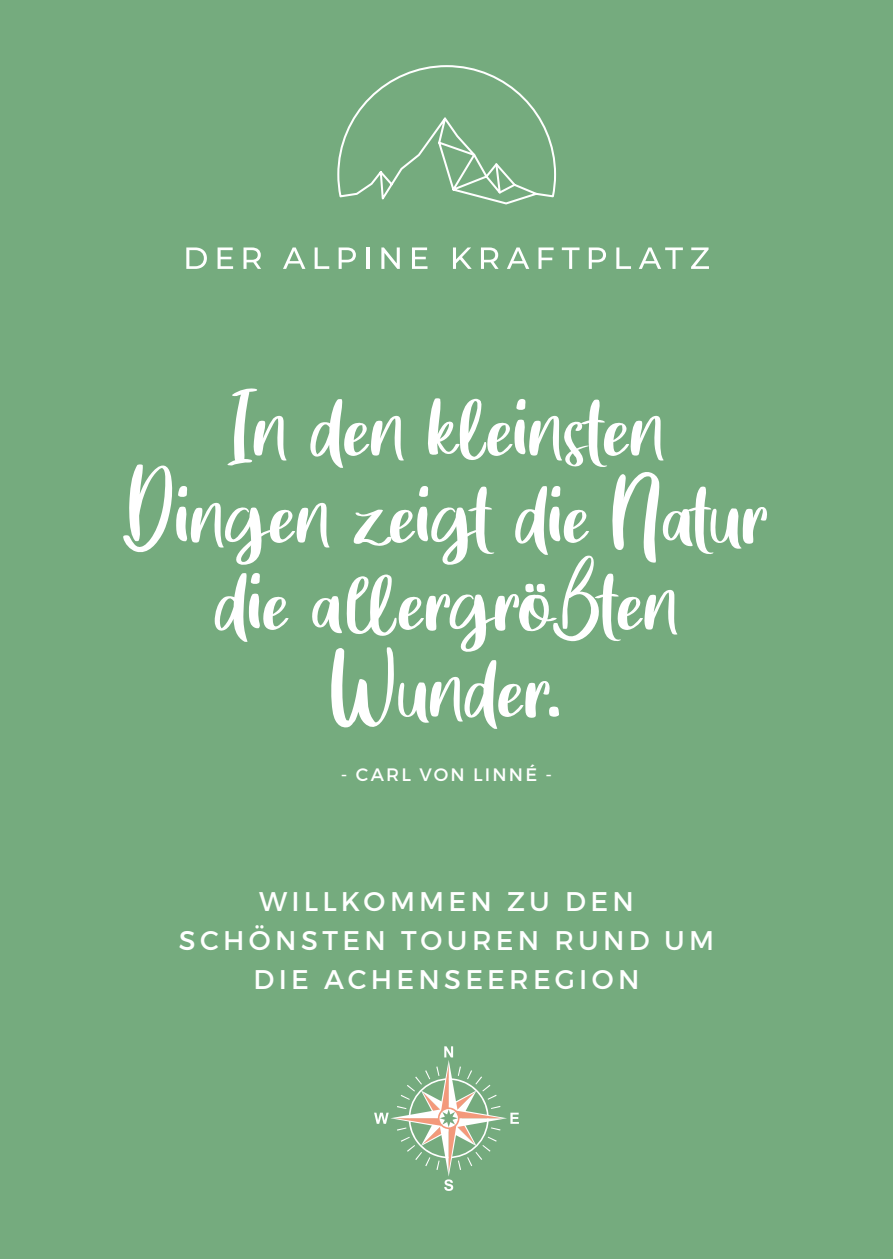
<style>
.page{position:relative;width:893px;height:1259px;background:#75ab7e}
.page>*{position:absolute;margin:0;border:0;box-sizing:border-box;transform-origin:0 0}
.t1{font:57px/87px "Great Wishes";letter-spacing:.015em;color:#fff;text-align:center}
.t2{font:27px/39px "Montserrat";letter-spacing:.16em;color:#fff;text-align:center}
.t3{font:18px "Montserrat";letter-spacing:.12em;color:#fff}
</style>
<div class="page">
<svg style="left:186px;top:247px;width:21px;height:22px"></svg>
<svg style="left:218px;top:247px;width:15px;height:22px"></svg>
<svg style="left:243px;top:247px;width:18px;height:22px"></svg>
<svg style="left:283px;top:247px;width:22px;height:22px"></svg>
<svg style="left:315px;top:247px;width:14px;height:22px"></svg>
<svg style="left:339px;top:247px;width:17px;height:22px"></svg>
<hr style="left:366px;top:247px;width:3px;height:22px;background:#fff">
<svg style="left:381px;top:247px;width:19px;height:22px"></svg>
<svg style="left:412px;top:247px;width:15px;height:22px"></svg>
<svg style="left:453px;top:247px;width:19px;height:22px"></svg>
<svg style="left:481px;top:247px;width:18px;height:22px"></svg>
<svg style="left:507px;top:247px;width:22px;height:22px"></svg>
<svg style="left:538px;top:247px;width:16px;height:22px"></svg>
<svg style="left:562px;top:247px;width:17px;height:22px"></svg>
<svg style="left:589px;top:247px;width:17px;height:22px"></svg>
<svg style="left:616px;top:247px;width:15px;height:22px"></svg>
<svg style="left:639px;top:247px;width:44px;height:22px"></svg>
<svg style="left:691px;top:247px;width:18px;height:22px"></svg>
<svg style="left:337px;top:65px;width:220px;height:140px"></svg>
<svg style="left:374px;top:1046px;width:145px;height:145px"></svg>
<p class="t1" style="left:124px;top:401px;width:646px">In den kleinsten<br>Dingen zeigt die Natur die allergrößten<br>Wunder.</p>
<p class="t3" style="left:341px;top:764px;width:213px">- CARL VON LINNÉ -</p>
<p class="t2" style="left:179px;top:881px;width:537px">WILLKOMMEN ZU DEN<br>SCHÖNSTEN TOUREN RUND UM<br>DIE ACHENSEEREGION</p>
</div>
